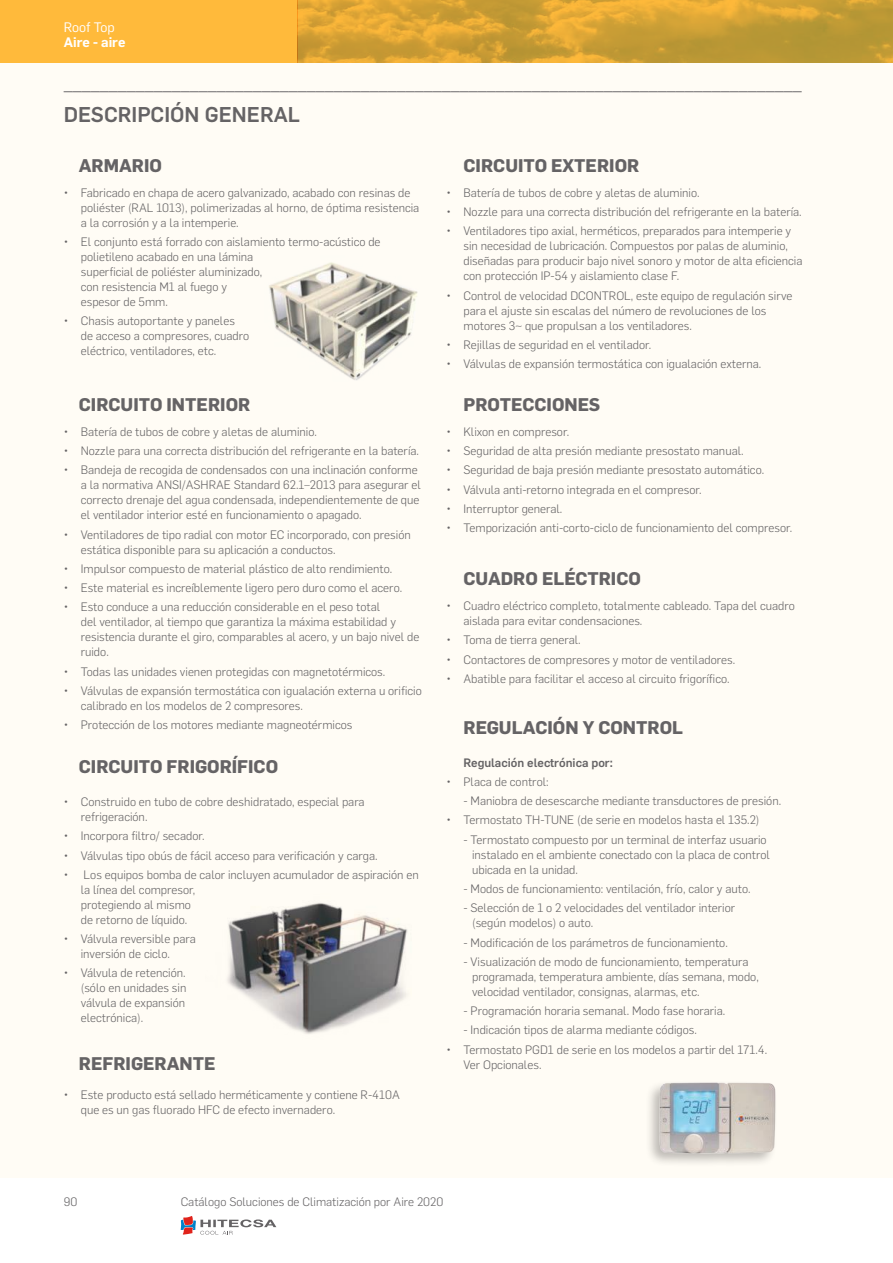
<style>
.page{position:relative;width:893px;height:1263px;background:#fff}
.page>*{position:absolute;margin:0;border:0;box-sizing:border-box;transform-origin:0 0}
.t1{font:500 21px "Flama";color:#656365}
.t2{font:700 18px "Flama";color:#656365}
.t3{font:18px "Flama";color:#656365}
.t4{font:600 13.5px "Flama";color:#fff}
.t5{font:13.5px "Flama";color:#fff}
.t6{font:300 12px/15px "Flama";color:#656365}
.t7{font:500 12px "Flama";color:#656365}
</style>
<div class="page">
<div style="left:0;top:0;width:298px;height:64px;background:#ffba3b"></div>
<svg style="left:298px;top:0;width:595px;height:63px;background:#d0a035"></svg>
<svg style="left:181px;top:1216px;width:95px;height:19px"></svg>
<div style="left:0;top:64px;width:893px;height:1114px;background:#fffcf5"></div>
<img style="left:269px;top:262px;width:149px;height:118px">
<img style="left:227px;top:903px;width:181px;height:131px">
<img style="left:649px;top:1082px;width:127px;height:81px">
<p class="t5" style="left:64px;top:18px;width:52px">Roof Top</p>
<p class="t4" style="left:64px;top:32px;width:63px">Aire - aire</p>
<h2 class="t3" style="left:64px;top:71px;width:740px">__________________________________________________________________________________</h2>
<h1 class="t1" style="left:64px;top:99px;width:238px">DESCRIPCIÓN GENERAL</h1>
<h2 class="t2" style="left:79px;top:152px;width:85px">ARMARIO</h2>
<h2 class="t2" style="left:463px;top:152px;width:177px">CIRCUITO EXTERIOR</h2>
<p class="t6" style="left:81px;top:185px;width:340px;text-indent:-17px">• Fabricado en chapa de acero galvanizado, acabado con resinas de poliéster (RAL 1013), polimerizadas al horno, de óptima resistencia a la corrosión y a la intemperie.</p>
<p class="t6" style="left:81px;top:234px;width:301px;text-indent:-17px">• El conjunto está forrado con aislamiento termo-acústico de polietileno acabado en una lámina<br>superficial de poliéster aluminizado,<br>con resistencia M1 al fuego y<br>espesor de 5mm.</p>
<p class="t6" style="left:81px;top:313px;width:170px;text-indent:-17px">• Chasis autoportante y paneles de acceso a compresores, cuadro eléctrico, ventiladores, etc.</p>
<h2 class="t2" style="left:79px;top:391px;width:173px">CIRCUITO INTERIOR</h2>
<p class="t6" style="left:64px;top:423px;width:255px">• Batería de tubos de cobre y aletas de aluminio.</p>
<p class="t6" style="left:64px;top:443px;width:357px">• Nozzle para una correcta distribución del refrigerante en la batería.</p>
<p class="t6" style="left:81px;top:462px;width:342px;text-indent:-17px">• Bandeja de recogida de condensados con una inclinación conforme a la normativa ANSI/ASHRAE Standard 62.1–2013 para asegurar el correcto drenaje del agua condensada, independientemente de que el ventilador interior esté en funcionamiento o apagado.</p>
<p class="t6" style="left:81px;top:526px;width:331px;text-indent:-17px">• Ventiladores de tipo radial con motor EC incorporado, con presión estática disponible para su aplicación a conductos.</p>
<p class="t6" style="left:64px;top:560px;width:330px">• Impulsor compuesto de material plástico de alto rendimiento.</p>
<p class="t6" style="left:64px;top:580px;width:340px">• Este material es increíblemente ligero pero duro como el acero.</p>
<p class="t6" style="left:81px;top:599px;width:340px;text-indent:-17px">• Esto conduce a una reducción considerable en el peso total<br>del ventilador, al tiempo que garantiza la máxima estabilidad y resistencia durante el giro, comparables al acero, y un bajo nivel de ruido.</p>
<p class="t6" style="left:64px;top:663px;width:323px">• Todas las unidades vienen protegidas con magnetotérmicos.</p>
<p class="t6" style="left:81px;top:682px;width:343px;text-indent:-17px">• Válvulas de expansión termostática con igualación externa u orificio calibrado en los modelos de 2 compresores.</p>
<p class="t6" style="left:64px;top:717px;width:290px">• Protección de los motores mediante magneotérmicos</p>
<h2 class="t2" style="left:79px;top:754px;width:201px">CIRCUITO FRIGORÍFICO</h2>
<p class="t6" style="left:81px;top:793px;width:285px;text-indent:-17px">• Construido en tubo de cobre deshidratado, especial para refrigeración.</p>
<p class="t6" style="left:64px;top:828px;width:142px">• Incorpora filtro/ secador.</p>
<p class="t6" style="left:64px;top:847px;width:315px">• Válvulas tipo obús de fácil acceso para verificación y carga.</p>
<p class="t6" style="left:81px;top:866px;width:339px;text-indent:-17px">• Los equipos bomba de calor incluyen acumulador de aspiración en la línea del compresor,<br>protegiendo al mismo<br>de retorno de líquido.</p>
<p class="t6" style="left:81px;top:930px;width:117px;text-indent:-17px">• Válvula reversible para inversión de ciclo.</p>
<p class="t6" style="left:81px;top:965px;width:107px;text-align:justify;text-indent:-17px">• Válvula de retención. (sólo en unidades sin válvula de expansión electrónica).</p>
<h2 class="t2" style="left:79px;top:1050px;width:138px">REFRIGERANTE</h2>
<p class="t6" style="left:81px;top:1086px;width:321px;text-indent:-17px">• Este producto está sellado herméticamente y contiene R-410A que es un gas fluorado HFC de efecto invernadero.</p>
<p class="t6" style="left:446px;top:185px;width:255px">• Batería de tubos de cobre y aletas de aluminio.</p>
<p class="t6" style="left:446px;top:204px;width:357px">• Nozzle para una correcta distribución del refrigerante en la batería.</p>
<p class="t6" style="left:463px;top:223px;width:340px;text-indent:-17px">• Ventiladores tipo axial, herméticos, preparados para intemperie y sin necesidad de lubricación. Compuestos por palas de aluminio, diseñadas para producir bajo nivel sonoro y motor de alta eficiencia con protección IP-54 y aislamiento clase F.</p>
<p class="t6" style="left:463px;top:287px;width:330px;text-indent:-17px">• Control de velocidad DCONTROL, este equipo de regulación sirve para el ajuste sin escalas del número de revoluciones de los motores 3~ que propulsan a los ventiladores.</p>
<p class="t6" style="left:446px;top:337px;width:206px">• Rejillas de seguridad en el ventilador.</p>
<p class="t6" style="left:446px;top:356px;width:316px">• Válvulas de expansión termostática con igualación externa.</p>
<h2 class="t2" style="left:463px;top:391px;width:138px">PROTECCIONES</h2>
<p class="t6" style="left:446px;top:424px;width:124px">• Klixon en compresor.</p>
<p class="t6" style="left:446px;top:443px;width:299px">• Seguridad de alta presión mediante presostato manual.</p>
<p class="t6" style="left:446px;top:462px;width:319px">• Seguridad de baja presión mediante presostato automático.</p>
<p class="t6" style="left:446px;top:481px;width:257px">• Válvula anti-retorno integrada en el compresor.</p>
<p class="t6" style="left:446px;top:501px;width:117px">• Interruptor general.</p>
<p class="t6" style="left:446px;top:520px;width:347px">• Temporización anti-corto-ciclo de funcionamiento del compresor.</p>
<h2 class="t2" style="left:463px;top:565px;width:179px">CUADRO ELÉCTRICO</h2>
<p class="t6" style="left:463px;top:598px;width:333px;text-indent:-17px">• Cuadro eléctrico completo, totalmente cableado. Tapa del cuadro aislada para evitar condensaciones.</p>
<p class="t6" style="left:446px;top:632px;width:136px">• Toma de tierra general.</p>
<p class="t6" style="left:446px;top:651px;width:290px">• Contactores de compresores y motor de ventiladores.</p>
<p class="t6" style="left:446px;top:670px;width:285px">• Abatible para facilitar el acceso al circuito frigorífico.</p>
<h2 class="t2" style="left:463px;top:714px;width:221px">REGULACIÓN Y CONTROL</h2>
<p class="t7" style="left:463px;top:754px;width:151px">Regulación electrónica por:</p>
<p class="t6" style="left:446px;top:773px;width:104px">• Placa de control:</p>
<p class="t6" style="left:463px;top:793px;width:319px">- Maniobra de desescarche mediante transductores de presión.</p>
<p class="t6" style="left:446px;top:812px;width:315px">• Termostato TH-TUNE (de serie en modelos hasta el 135.2)</p>
<p class="t6" style="left:472px;top:831px;width:299px;text-indent:-9px">- Termostato compuesto por un terminal de interfaz usuario instalado en el ambiente conectado con la placa de control ubicada en la unidad.</p>
<p class="t6" style="left:463px;top:880px;width:289px">- Modos de funcionamiento: ventilación, frío, calor y auto.</p>
<p class="t6" style="left:472px;top:900px;width:265px;text-indent:-9px">- Selección de 1 o 2 velocidades del ventilador interior (según modelos) o auto.</p>
<p class="t6" style="left:463px;top:934px;width:266px">- Modificación de los parámetros de funcionamiento.</p>
<p class="t6" style="left:472px;top:953px;width:288px;text-indent:-9px">- Visualización de modo de funcionamiento, temperatura programada, temperatura ambiente, días semana, modo, velocidad ventilador, consignas, alarmas, etc.</p>
<p class="t6" style="left:463px;top:1002px;width:263px">- Programación horaria semanal. Modo fase horaria.</p>
<p class="t6" style="left:463px;top:1022px;width:235px">- Indicación tipos de alarma mediante códigos.</p>
<p class="t6" style="left:463px;top:1041px;width:305px;text-indent:-17px">• Termostato PGD1 de serie en los modelos a partir del 171.4.<br>Ver Opcionales.</p>
<p class="t6" style="left:64px;top:1194px;width:15px">90</p>
<p class="t6" style="left:181px;top:1194px;width:264px">Catálogo Soluciones de Climatización por Aire 2020</p>
</div>
